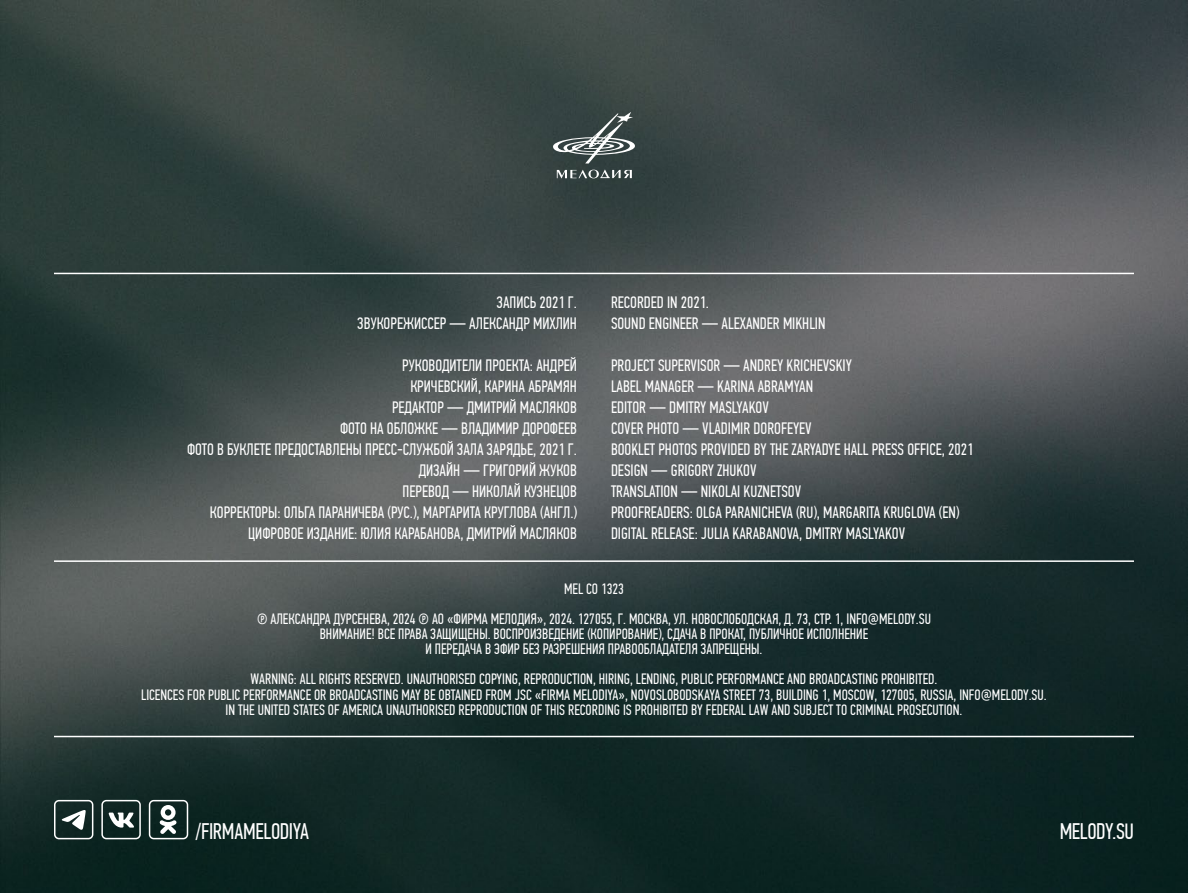
<style>
.page{position:relative;width:1188px;height:893px;background:#fff}
.page>*{position:absolute;margin:0;border:0;box-sizing:border-box;transform-origin:0 0}
.t1{font:22.5px "PF Din Text Comp Pro";letter-spacing:-.015em;color:#fff}
.t2{font:16.5px/21px "PF Din Text Comp Pro";color:#fff;text-align:right}
.t3{font:15px/15px "PF Din Text Comp Pro";color:#fff;text-align:center}
</style>
<div class="page">
<img style="left:0;top:0;width:1188px;height:892px">
<svg style="left:557px;top:169px;width:75px;height:9px"></svg>
<svg style="left:553px;top:112px;width:82px;height:51px;background:#5a6565"></svg>
<hr style="left:54px;top:560px;width:1080px;height:2px;background:#fff">
<hr style="left:54px;top:273px;width:1080px;height:1px;background:#fff">
<hr style="left:54px;top:735px;width:1080px;height:2px;background:#fff">
<div style="left:101px;top:799px;width:40px;height:40px;border:2px solid #fff;border-radius:4px"></div>
<svg style="left:109px;top:812px;width:25px;height:15px"></svg>
<div style="left:54px;top:799px;width:39px;height:40px;border:2px solid #fff;border-radius:4px"></div>
<svg style="left:62px;top:810px;width:24px;height:19px"></svg>
<div style="left:149px;top:799px;width:39px;height:40px;border:2px solid #fff;border-radius:4px"></div>
<svg style="left:160px;top:805px;width:17px;height:29px"></svg>
<p class="t2" style="left:358px;top:292px;width:221px">ЗАПИСЬ 2021 Г.<br>ЗВУКОРЕЖИССЕР — АЛЕКСАНДР МИХЛИН</p>
<p class="t2" style="left:187px;top:355px;width:391px">РУКОВОДИТЕЛИ ПРОЕКТА: АНДРЕЙ<br>КРИЧЕВСКИЙ, КАРИНА АБРАМЯН<br>РЕДАКТОР — ДМИТРИЙ МАСЛЯКОВ<br>ФОТО НА ОБЛОЖКЕ — ВЛАДИМИР ДОРОФЕЕВ<br>ФОТО В БУКЛЕТЕ ПРЕДОСТАВЛЕНЫ ПРЕСС-СЛУЖБОЙ ЗАЛА ЗАРЯДЬЕ, 2021 Г.<br>ДИЗАЙН — ГРИГОРИЙ ЖУКОВ<br>ПЕРЕВОД — НИКОЛАЙ КУЗНЕЦОВ<br>КОРРЕКТОРЫ: ОЛЬГА ПАРАНИЧЕВА (РУС.), МАРГАРИТА КРУГЛОВА (АНГЛ.)<br>ЦИФРОВОЕ ИЗДАНИЕ: ЮЛИЯ КАРАБАНОВА, ДМИТРИЙ МАСЛЯКОВ</p>
<p class="t2" style="left:611px;top:292px;width:216px;text-align:left">RECORDED IN 2021.<br>SOUND ENGINEER — ALEXANDER MIKHLIN</p>
<p class="t2" style="left:611px;top:355px;width:364px;text-align:left">PROJECT SUPERVISOR — ANDREY KRICHEVSKIY<br>LABEL MANAGER — KARINA ABRAMYAN<br>EDITOR — DMITRY MASLYAKOV<br>COVER PHOTO — VLADIMIR DOROFEYEV<br>BOOKLET PHOTOS PROVIDED BY THE ZARYADYE HALL PRESS OFFICE, 2021<br>DESIGN — GRIGORY ZHUKOV<br>TRANSLATION — NIKOLAI KUZNETSOV<br>PROOFREADERS: OLGA PARANICHEVA (RU), MARGARITA KRUGLOVA (EN)<br>DIGITAL RELEASE: JULIA KARABANOVA, DMITRY MASLYAKOV</p>
<p class="t3" style="left:257px;top:574px;width:675px;line-height:30px">MEL CO 1323<br>℗ АЛЕКСАНДРА ДУРСЕНЕВА, 2024 ℗ АО «ФИРМА МЕЛОДИЯ», 2024. 127055, Г. МОСКВА, УЛ. НОВОСЛОБОДСКАЯ, Д. 73, СТР. 1, INFO@MELODY.SU</p>
<p class="t3" style="left:320px;top:627px;width:550px">ВНИМАНИЕ! ВСЕ ПРАВА ЗАЩИЩЕНЫ. ВОСПРОИЗВЕДЕНИЕ (КОПИРОВАНИЕ), СДАЧА В ПРОКАТ, ПУБЛИЧНОЕ ИСПОЛНЕНИЕ<br>И ПЕРЕДАЧА В ЭФИР БЕЗ РАЗРЕШЕНИЯ ПРАВООБЛАДАТЕЛЯ ЗАПРЕЩЕНЫ.</p>
<p class="t3" style="left:141px;top:672px;width:907px">WARNING: ALL RIGHTS RESERVED. UNAUTHORISED COPYING, REPRODUCTION, HIRING, LENDING, PUBLIC PERFORMANCE AND BROADCASTING PROHIBITED.<br>LICENCES FOR PUBLIC PERFORMANCE OR BROADCASTING MAY BE OBTAINED FROM JSC «FIRMA MELODIYA», NOVOSLOBODSKAYA STREET 73, BUILDING 1, MOSCOW, 127005, RUSSIA, INFO@MELODY.SU.<br>IN THE UNITED STATES OF AMERICA UNAUTHORISED REPRODUCTION OF THIS RECORDING IS PROHIBITED BY FEDERAL LAW AND SUBJECT TO CRIMINAL PROSECUTION.</p>
<h1 class="t1" style="left:196px;top:818px;width:115px">/FIRMAMELODIYA</h1>
<h1 class="t1" style="left:1060px;top:818px;width:76px">MELODY.SU</h1>
</div>
